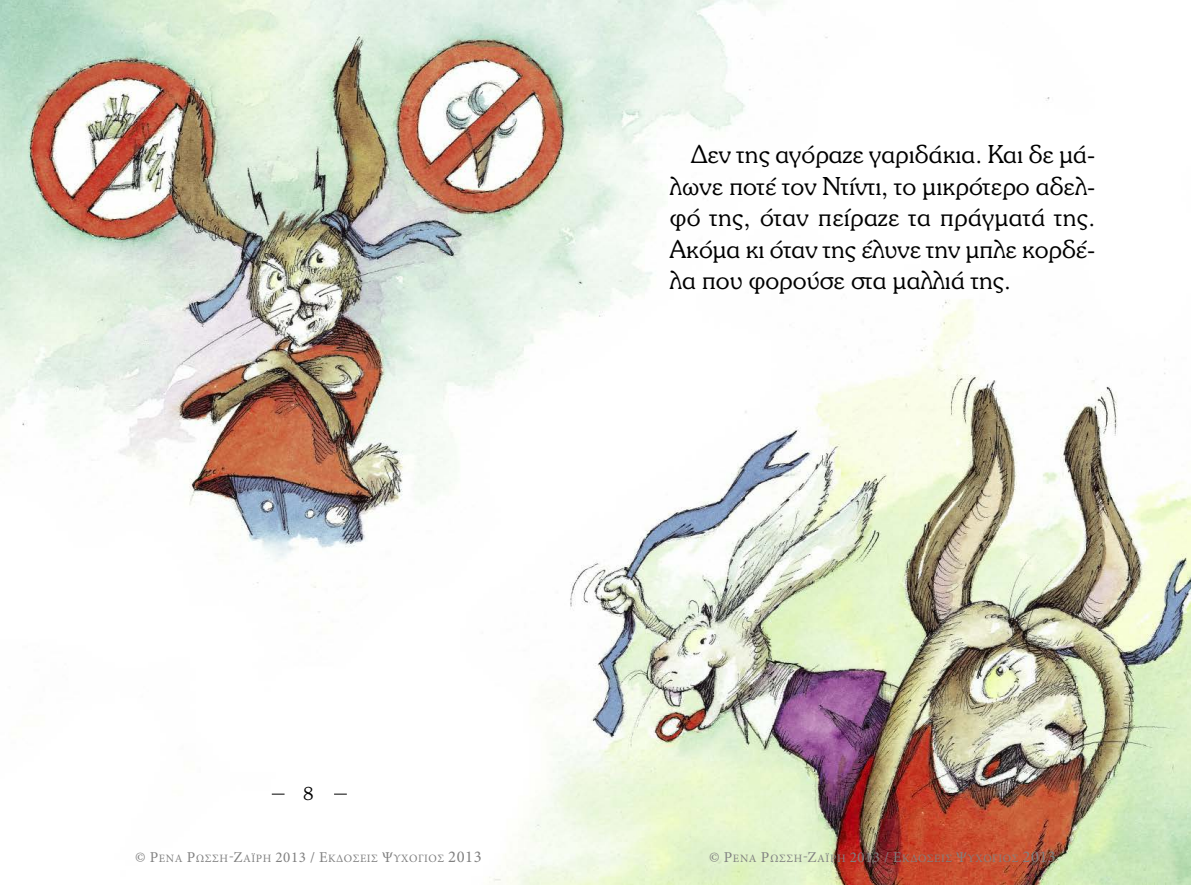
<style>
.page{position:relative;width:1191px;height:885px;background:#fff}
.page>*{position:absolute;margin:0;border:0;box-sizing:border-box;transform-origin:0 0}
.t1{font:300 27px/31.5px "UB Souvenir";letter-spacing:-.005em;color:#000;text-align:justify}
.t2{font:300 19.5px "UB Souvenir";color:#000}
.t3{font:11.25px "Minion Pro";letter-spacing:.045em;color:#808080}
.s1{font-size:15px}
.s2{font-size:16.5px}
</style>
<div class="page">
<img style="left:0;top:0;width:1191px;height:884px">
<svg style="left:272px;top:793px;width:12px;height:1px"></svg>
<svg style="left:334px;top:793px;width:13px;height:1px"></svg>
<p class="t2" style="left:303px;top:783px;width:11px">8</p>
<p class="t1" style="left:670px;top:139px;width:427px;text-indent:21px">∆εν της αγόραζε γαριδάκια. Και δε µά&shy;λωνε ποτέ τον Ντίντι, το µικρότερο αδελ&shy;φό της, όταν πείραζε τα πράγµατά της.<br>Ακόµα κι όταν της έλυνε την µπλε κορδέ&shy;λα που φορούσε στα µαλλιά της.</p>
<p class="t3" style="left:135px;top:853px;width:348px"><span class="s1">© Ρ</span>ενα <span class="s1">Ρ</span>ωσση<span class="s1">-Ζ</span>αϊΡη <span class="s1">2013 / ε</span>κδοσεισ <span class="s1">Ψ</span>υχογιοσ <span class="s2">2013</span></p>
<p class="t3" style="left:709px;top:853px;width:348px"><span class="s1">© Ρ</span>ενα <span class="s1">Ρ</span>ωσση<span class="s1">-Ζ</span>αϊΡη <span class="s1">2013 / ε</span>κδοσεισ <span class="s1">Ψ</span>υχογιοσ <span class="s2">2013</span></p>
</div>
